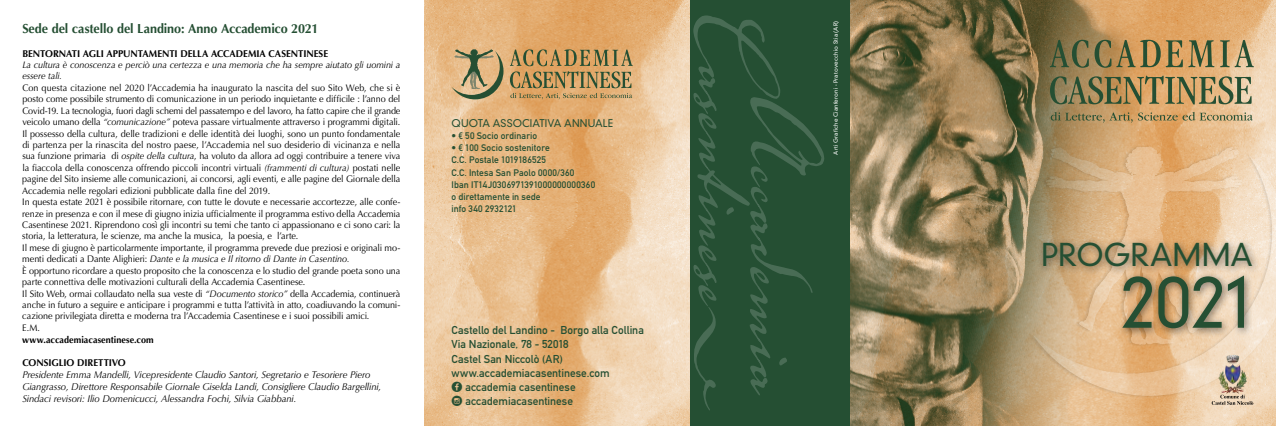
<style>
.page{position:relative;width:1276px;height:426px;background:#fff}
.page>*{position:absolute;margin:0;border:0;box-sizing:border-box;transform-origin:0 0}
.t1{font:300 69px "DIN Neuzeit Grotesk Std";color:#254f33}
.t2{font:300 30.4px "DIN Neuzeit Grotesk Std";letter-spacing:-.005em;color:#254f33}
.t3{font:700 13.1px "Optima";letter-spacing:-.005em;color:#254f33;scale:.96 1}
.t4{font:11.3px "DIN Mittelschrift Std";color:#254f33}
.t5{font:300 10.3px "DIN Neuzeit Grotesk Std";letter-spacing:.01em;color:#254f33}
.t6{font:italic 9.9px/11.8px "Optima";letter-spacing:-.01em;color:#000;scale:.96 1}
.t7{font:700 9.9px "Optima";letter-spacing:-.005em;color:#000;scale:.96 1}
.t8{font:9.5px/11.4px "Optima";letter-spacing:-.005em;color:#000;text-align:justify;scale:.95 1}
.t9{font:italic 9.5px/11.4px "Optima";letter-spacing:-.005em;color:#000;scale:.95 1}
.t10{font:700 9.5px "Optima";letter-spacing:.005em;color:#000;scale:.95 1}
.t11{font:9.4px "DIN Mittelschrift Std";letter-spacing:.01em;color:#254f33}
.t12{font:300 5.6px "DIN Neuzeit Grotesk Std";letter-spacing:.04em;color:#fff}
.s1{font-style:italic}
.s2{font-family:"Social Shapes";font-size:15px}
</style>
<div class="page">
<div style="left:689px;top:0;width:162px;height:425px;background:#254f33"></div>
<img style="left:1232px;top:0;width:44px;height:425px">
<img style="left:425px;top:0;width:264px;height:425px">
<svg style="left:1232px;top:154px;width:44px;height:241px;fill:#f4e0c8"></svg>
<img style="left:1232px;top:354px;width:14px;height:38px">
<svg style="left:1232px;top:394px;width:21px;height:10px"></svg>
<svg style="left:693px;top:15px;width:87px;height:291px"></svg>
<svg style="left:749px;top:97px;width:75px;height:298px"></svg>
<svg style="left:694px;top:307px;width:22px;height:103px"></svg>
<svg style="left:451px;top:49px;width:52px;height:50px"></svg>
<svg style="left:510px;top:49px;width:123px;height:50px"></svg>
<img style="left:850px;top:0;width:382px;height:425px">
<svg style="left:1050px;top:75px;width:201px;height:29px"></svg>
<svg style="left:1049px;top:40px;width:205px;height:28px"></svg>
<svg style="left:1050px;top:112px;width:202px;height:10px"></svg>
<div style="left:1037px;top:236px;width:223px;height:101px;background:#000;opacity:.5"></div>
<p class="t3" style="left:22px;top:21px;width:310px">Sede del castello del Landino: Anno Accademico 2021</p>
<p class="t7" style="left:22px;top:47px;width:320px">BENTORNATI AGLI APPUNTAMENTI DELLA ACCADEMIA CASENTINESE</p>
<p class="t9" style="left:22px;top:59px;width:399px">La cultura è conoscenza e perciò una certezza e una memoria che ha sempre aiutato gli uomini a essere tali.</p>
<p class="t8" style="left:22px;top:82px;width:399px">Con questa citazione nel 2020 l’Accademia ha inaugurato la nascita del suo Sito Web, che si è posto come possibile strumento di comunicazione in un periodo inquietante e difficile : l’anno del Covid-19. La tecnologia, fuori dagli schemi del passatempo e del lavoro, ha fatto capire che il grande veicolo umano della <span class="s1">“comunicazione”</span> poteva passare virtualmente attraverso i programmi digitali.<br>Il possesso della cultura, delle tradizioni e delle identità dei luoghi, sono un punto fondamentale di partenza per la rinascita del nostro paese, l’Accademia nel suo desiderio di vicinanza e nella sua funzione primaria di <span class="s1">ospite della cultura</span>, ha voluto da allora ad oggi contribuire a tenere viva la fiaccola della conoscenza offrendo piccoli incontri virtuali <span class="s1">(frammenti di cultura)</span> postati nelle pagine del Sito insieme alle comunicazioni, ai concorsi, agli eventi, e alle pagine del Giornale della Accademia nelle regolari edizioni pubblicate dalla fine del 2019.</p>
<p class="t8" style="left:22px;top:196px;width:399px">In questa estate 2021 è possibile ritornare, con tutte le dovute e necessarie accortezze, alle confe&shy;renze in presenza e con il mese di giugno inizia ufficialmente il programma estivo della Accademia Casentinese 2021. Riprendono così gli incontri su temi che tanto ci appassionano e ci sono cari: la storia, la letteratura, le scienze, ma anche la musica, la poesia, e l’arte.</p>
<p class="t8" style="left:22px;top:242px;width:399px">Il mese di giugno è particolarmente importante, il programma prevede due preziosi e originali mo&shy;menti dedicati a Dante Alighieri: <span class="s1">Dante e la musica e Il ritorno di Dante in Casentino.</span></p>
<p class="t8" style="left:22px;top:264px;width:399px">È opportuno ricordare a questo proposito che la conoscenza e lo studio del grande poeta sono una parte connettiva delle motivazioni culturali della Accademia Casentinese.</p>
<p class="t8" style="left:22px;top:287px;width:399px">Il Sito Web, ormai collaudato nella sua veste di <span class="s1">“Documento storico”</span> della Accademia, continuerà anche in futuro a seguire e anticipare i programmi e tutta l’attività in atto, coadiuvando la comuni&shy;cazione privilegiata diretta e moderna tra l’Accademia Casentinese e i suoi possibili amici.</p>
<p class="t8" style="left:22px;top:321px;width:20px">E.M.</p>
<p class="t10" style="left:22px;top:333px;width:140px">www.accademiacasentinese.com</p>
<p class="t7" style="left:22px;top:357px;width:109px">CONSIGLIO DIRETTIVO</p>
<p class="t6" style="left:22px;top:368px;width:375px">Presidente Emma Mandelli, Vicepresidente Claudio Santori, Segretario e Tesoriere Piero<br>Giangrasso, Direttore Responsabile Giornale Giselda Landi, Consigliere Claudio Bargellini,</p>
<p class="t6" style="left:22px;top:392px;width:287px">Sindaci revisori: Ilio Domenicucci, Alessandra Fochi, Silvia Giabbani.</p>
<p class="t5" style="left:451px;top:117px;width:163px">QUOTA ASSOCIATIVA ANNUALE</p>
<p class="t11" style="left:451px;top:130px;width:87px">• € 50 Socio ordinario</p>
<p class="t11" style="left:451px;top:142px;width:100px">• € 100 Socio sostenitore</p>
<p class="t11" style="left:451px;top:154px;width:96px">C.C. Postale 1019186525</p>
<p class="t11" style="left:451px;top:166px;width:124px">C.C. Intesa San Paolo 0000/360</p>
<p class="t11" style="left:451px;top:179px;width:145px">Iban IT14J0306971391000000000360</p>
<p class="t11" style="left:451px;top:191px;width:91px">o direttamente in sede</p>
<p class="t11" style="left:451px;top:203px;width:67px">info 340 2932121</p>
<p class="t4" style="left:451px;top:323px;width:194px">Castello del Landino - Borgo alla Collina</p>
<p class="t4" style="left:451px;top:337px;width:119px">Via Nazionale, 78 - 52018</p>
<p class="t4" style="left:451px;top:351px;width:113px">Castel San Niccolò (AR)</p>
<p class="t4" style="left:451px;top:365px;width:160px">www.accademiacasentinese.com</p>
<p class="t4" style="left:451px;top:379px;width:126px"><span class="s2">!</span> accademia casentinese</p>
<p class="t4" style="left:451px;top:393px;width:123px"><span class="s2">$</span> accademiacasentinese</p>
<p class="t12" style="left:832px;top:154px;width:135px;rotate:-90deg">Arti Grafiche Cianferoni - Pratovecchio Stia (AR)</p>
<p class="t2" style="left:1041px;top:236px;width:213px">PROGRAMMA</p>
<p class="t1" style="left:1120px;top:261px;width:134px">2021</p>
</div>
